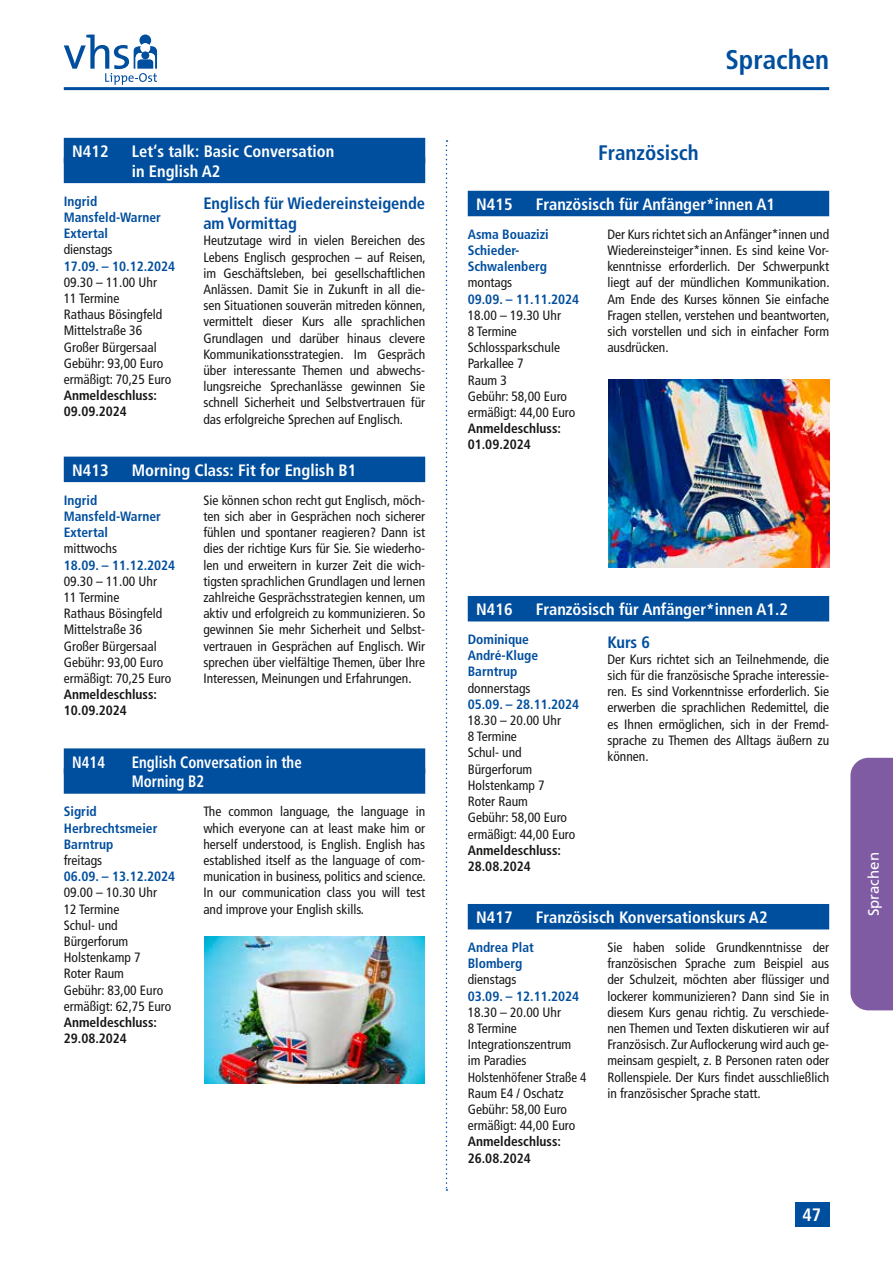
<style>
.page{position:relative;width:893px;height:1263px;background:#fff}
.page>*{position:absolute;margin:0;border:0;box-sizing:border-box;transform-origin:0 0}
.t1{font:700 condensed 27px "Frutiger LT Pro";color:#004e9e}
.t2{font:700 condensed 21px "Frutiger LT Pro";color:#004e9e}
.t3{font:700 condensed 18px "Frutiger LT Pro";color:#fff}
.t4{font:700 condensed 16.5px/19.8px "Frutiger LT Pro";color:#fff}
.t5{font:700 condensed 16.5px/19.8px "Frutiger LT Pro";color:#004e9e}
.t6{font:700 condensed 16.5px/19.8px "Frutiger LT Pro";color:#fff;scale:.9 1}
.t7{font:15px "Frutiger LT Pro";color:#fff}
.t8{font:condensed 13.5px/16.2px "Frutiger LT Pro";color:#181716}
.t9{font:700 condensed 13.5px/16.2px "Frutiger LT Pro";color:#004e9e}
.t10{font:700 condensed 13.5px/16.2px "Frutiger LT Pro";color:#181716}
</style>
<div class="page">
<div style="left:468px;top:191px;width:361px;height:25px;background:#004e9e"></div>
<div style="left:468px;top:596px;width:361px;height:25px;background:#004e9e"></div>
<div style="left:468px;top:904px;width:361px;height:25px;background:#004e9e"></div>
<div style="left:64px;top:138px;width:361px;height:25px;background:#004e9e"></div>
<div style="left:64px;top:158px;width:361px;height:25px;background:#004e9e"></div>
<div style="left:64px;top:457px;width:361px;height:25px;background:#004e9e"></div>
<div style="left:64px;top:748px;width:361px;height:26px;background:#004e9e"></div>
<div style="left:64px;top:768px;width:361px;height:26px;background:#004e9e"></div>
<img style="left:205px;top:937px;width:220px;height:147px">
<img style="left:608px;top:380px;width:221px;height:188px">
<hr style="left:64px;top:87px;width:765px;height:3px;background:#004e9e">
<svg style="left:64px;top:35px;width:93px;height:50px"></svg>
<div style="left:795px;top:1202px;width:34px;height:25px;background:#004e9e"></div>
<div style="left:850px;top:758px;width:43px;height:252px;background:#7e5ba3"></div>
<svg style="left:446px;top:140px;width:1px;height:1051px"></svg>
<p class="t4" style="left:72px;top:141px;width:38px">N412</p>
<p class="t4" style="left:132px;top:141px;width:204px">Let‘s talk: Basic Conversation in English A2</p>
<p class="t9" style="left:64px;top:193px;width:99px">Ingrid<br>Mansfeld-Warner<br>Extertal</p>
<p class="t8" style="left:64px;top:242px;width:50px">dienstags</p>
<p class="t9" style="left:64px;top:258px;width:113px">17.09. – 10.12.2024</p>
<p class="t8" style="left:64px;top:274px;width:109px">09.30 – 11.00 Uhr<br>11 Termine<br>Rathaus Bösingfeld<br>Mittelstraße 36<br>Großer Bürgersaal<br>Gebühr: 93,00 Euro ermäßigt: 70,25 Euro</p>
<p class="t10" style="left:64px;top:387px;width:95px">Anmeldeschluss:<br>09.09.2024</p>
<p class="t5" style="left:203px;top:194px;width:223px">Englisch für Wiedereinsteigende am Vormittag</p>
<p class="t8" style="left:203px;top:233px;width:224px;text-align:justify">Heutzutage wird in vielen Bereichen des Lebens Englisch gesprochen – auf Reisen, im Geschäftsleben, bei gesellschaftlichen Anlässen. Damit Sie in Zukunft in all die&shy;sen Situationen souverän mitreden können, vermittelt dieser Kurs alle sprachlichen Grundlagen und darüber hinaus clevere Kommunikationsstrategien. Im Gespräch über interessante Themen und abwechs&shy;lungsreiche Sprechanlässe gewinnen Sie schnell Sicherheit und Selbstvertrauen für das erfolgreiche Sprechen auf Englisch.</p>
<p class="t4" style="left:72px;top:460px;width:38px">N413</p>
<p class="t4" style="left:132px;top:460px;width:226px">Morning Class: Fit for English B1</p>
<p class="t9" style="left:64px;top:492px;width:99px">Ingrid<br>Mansfeld-Warner<br>Extertal</p>
<p class="t8" style="left:64px;top:541px;width:55px">mittwochs</p>
<p class="t9" style="left:64px;top:557px;width:113px">18.09. – 11.12.2024</p>
<p class="t8" style="left:64px;top:573px;width:109px">09.30 – 11.00 Uhr<br>11 Termine<br>Rathaus Bösingfeld<br>Mittelstraße 36<br>Großer Bürgersaal<br>Gebühr: 93,00 Euro ermäßigt: 70,25 Euro</p>
<p class="t10" style="left:64px;top:686px;width:95px">Anmeldeschluss:<br>10.09.2024</p>
<p class="t8" style="left:203px;top:492px;width:223px;text-align:justify">Sie können schon recht gut Englisch, möch&shy;ten sich aber in Gesprächen noch sicherer fühlen und spontaner reagieren? Dann ist dies der richtige Kurs für Sie. Sie wiederho&shy;len und erweitern in kurzer Zeit die wich&shy;tigsten sprachlichen Grundlagen und lernen zahlreiche Gesprächsstrategien kennen, um aktiv und erfolgreich zu kommunizieren. So gewinnen Sie mehr Sicherheit und Selbst&shy;vertrauen in Gesprächen auf Englisch. Wir sprechen über vielfältige Themen, über Ihre Interessen, Meinungen und Erfahrungen.</p>
<p class="t6" style="left:72px;top:752px;width:38px">N414</p>
<p class="t6" style="left:132px;top:752px;width:190px">English Conversation in the<br>Morning B2</p>
<p class="t9" style="left:64px;top:803px;width:95px">Sigrid<br>Herbrechtsmeier<br>Barntrup</p>
<p class="t8" style="left:64px;top:852px;width:40px">freitags</p>
<p class="t9" style="left:64px;top:868px;width:113px">06.09. – 13.12.2024</p>
<p class="t8" style="left:64px;top:885px;width:109px">09.00 – 10.30 Uhr<br>12 Termine<br>Schul- und<br>Bürgerforum<br>Holstenkamp 7<br>Roter Raum<br>Gebühr: 83,00 Euro ermäßigt: 62,75 Euro</p>
<p class="t10" style="left:64px;top:1014px;width:95px">Anmeldeschluss:<br>29.08.2024</p>
<p class="t8" style="left:203px;top:804px;width:224px;text-align:justify">The common language, the language in which everyone can at least make him or herself understood, is English. English has established itself as the language of com&shy;munication in business, politics and science.<br>In our communication class you will test and improve your English skills.</p>
<h2 class="t2" style="left:598px;top:141px;width:102px">Französisch</h2>
<h1 class="t1" style="left:725px;top:44px;width:105px">Sprachen</h1>
<p class="t4" style="left:476px;top:194px;width:38px">N415</p>
<p class="t4" style="left:536px;top:194px;width:241px">Französisch für Anfänger*innen A1</p>
<p class="t9" style="left:468px;top:226px;width:83px">Asma Bouazizi<br>Schieder-<br>Schwalenberg</p>
<p class="t8" style="left:468px;top:275px;width:46px">montags</p>
<p class="t9" style="left:468px;top:291px;width:113px">09.09. – 11.11.2024</p>
<p class="t8" style="left:468px;top:307px;width:109px">18.00 – 19.30 Uhr<br>8 Termine<br>Schlossparkschule<br>Parkallee 7<br>Raum 3<br>Gebühr: 58,00 Euro ermäßigt: 44,00 Euro</p>
<p class="t10" style="left:468px;top:420px;width:95px">Anmeldeschluss:<br>01.09.2024</p>
<p class="t8" style="left:607px;top:226px;width:224px;text-align:justify">Der Kurs richtet sich an Anfänger*innen und Wiedereinsteiger*innen. Es sind keine Vor&shy;kenntnisse erforderlich. Der Schwerpunkt liegt auf der mündlichen Kommunikation.<br>Am Ende des Kurses können Sie einfache Fragen stellen, verstehen und beantworten, sich vorstellen und sich in einfacher Form ausdrücken.</p>
<p class="t4" style="left:476px;top:599px;width:38px">N416</p>
<p class="t4" style="left:536px;top:599px;width:254px">Französisch für Anfänger*innen A1.2</p>
<p class="t9" style="left:468px;top:631px;width:72px">Dominique<br>André-Kluge<br>Barntrup</p>
<p class="t8" style="left:468px;top:680px;width:64px">donnerstags</p>
<p class="t9" style="left:468px;top:696px;width:113px">05.09. – 28.11.2024</p>
<p class="t8" style="left:468px;top:712px;width:109px">18.30 – 20.00 Uhr<br>8 Termine<br>Schul- und<br>Bürgerforum<br>Holstenkamp 7<br>Roter Raum<br>Gebühr: 58,00 Euro ermäßigt: 44,00 Euro</p>
<p class="t10" style="left:468px;top:842px;width:95px">Anmeldeschluss:<br>28.08.2024</p>
<p class="t5" style="left:607px;top:632px;width:44px">Kurs 6</p>
<p class="t8" style="left:607px;top:651px;width:223px;text-align:justify">Der Kurs richtet sich an Teilnehmende, die sich für die französische Sprache interessie&shy;ren. Es sind Vorkenntnisse erforderlich. Sie erwerben die sprachlichen Redemittel, die es Ihnen ermöglichen, sich in der Fremd&shy;sprache zu Themen des Alltags äußern zu können.</p>
<p class="t4" style="left:476px;top:907px;width:38px">N417</p>
<p class="t4" style="left:536px;top:907px;width:233px">Französisch Konversationskurs A2</p>
<p class="t9" style="left:468px;top:939px;width:68px">Andrea Plat<br>Blomberg</p>
<p class="t8" style="left:468px;top:972px;width:50px">dienstags</p>
<p class="t9" style="left:468px;top:988px;width:113px">03.09. – 12.11.2024</p>
<p class="t8" style="left:468px;top:1004px;width:120px">18.30 – 20.00 Uhr<br>8 Termine<br>Integrationszentrum im Paradies<br>Holstenhöfener Straße 4<br>Raum E4 / Oschatz<br>Gebühr: 58,00 Euro ermäßigt: 44,00 Euro</p>
<p class="t10" style="left:468px;top:1134px;width:95px">Anmeldeschluss:<br>26.08.2024</p>
<p class="t8" style="left:607px;top:939px;width:223px;text-align:justify">Sie haben solide Grundkenntnisse der französischen Sprache zum Beispiel aus der Schulzeit, möchten aber flüssiger und lockerer kommunizieren? Dann sind Sie in diesem Kurs genau richtig. Zu verschiede&shy;nen Themen und Texten diskutieren wir auf Französisch. Zur Auflockerung wird auch ge&shy;meinsam gespielt, z. B Personen raten oder Rollenspiele. Der Kurs findet ausschließlich in französischer Sprache statt.</p>
<h3 class="t3" style="left:802px;top:1204px;width:20px">47</h3>
<p class="t7" style="left:865px;top:916px;width:66px;rotate:-90deg">Sprachen</p>
</div>
